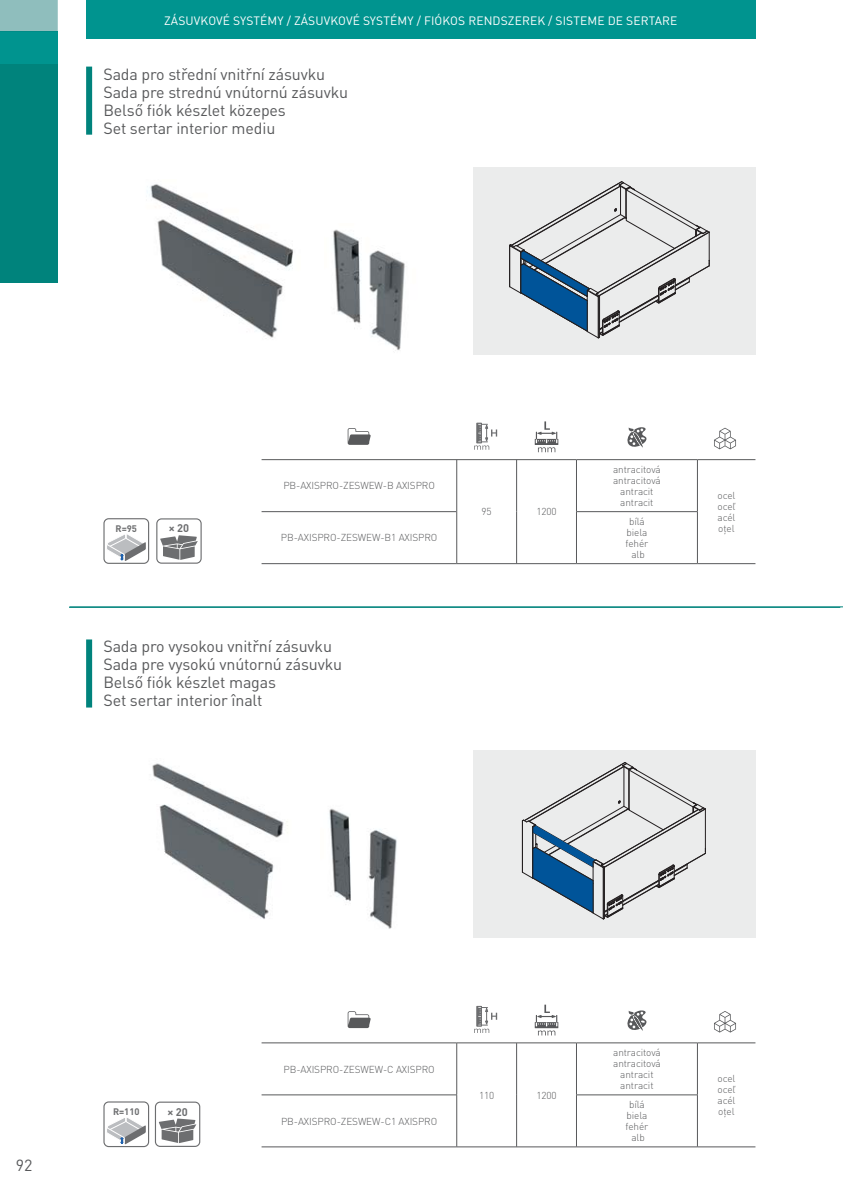
<style>
.page{position:relative;width:843px;height:1192px;background:#fff}
.page>*{position:absolute;margin:0;border:0;box-sizing:border-box;transform-origin:0 0}
.t1{font:16px/18px "DIN Pro";letter-spacing:-.01em;color:#58595b}
.t2{font:12px "DIN Pro";letter-spacing:.01em;color:#fff}
.t3{font:700 11px "DIN Pro";color:#6d6e70}
.t4{font:300 10px/11px "DIN Pro";letter-spacing:-.01em;color:#58595b;text-align:center}
.t5{font:700 9.4px "DIN Pro";color:#6d6e70}
</style>
<div class="page">
<div style="left:0;top:64px;width:58px;height:218px;background:#00837c"></div>
<div style="left:0;top:31px;width:58px;height:33px;background:#00948f"></div>
<div style="left:0;top:0;width:58px;height:31px;background:#8fbebd"></div>
<hr style="left:69px;top:607px;width:771px;height:1px;background:#00837c">
<div style="left:86px;top:0;width:669px;height:38px;background:#00948f"></div>
<div style="left:86px;top:67px;width:6px;height:68px;background:#00837c"></div>
<div style="left:86px;top:639px;width:6px;height:68px;background:#00837c"></div>
<hr style="left:69px;top:606px;width:774px;height:1px;background:#00837c">
<img style="left:152px;top:763px;width:136px;height:156px">
<svg style="left:155px;top:1101px;width:45px;height:45px"></svg>
<div style="left:473px;top:750px;width:282px;height:187px;background:#ebecec"></div>
<svg style="left:522px;top:762px;width:184px;height:157px"></svg>
<div style="left:103px;top:1101px;width:46px;height:46px;border:1px solid #6d6e70;border-radius:5px"></div>
<svg style="left:107px;top:1118px;width:39px;height:26px"></svg>
<div style="left:473px;top:167px;width:282px;height:188px;background:#ebecec"></div>
<img style="left:147px;top:184px;width:146px;height:154px">
<svg style="left:509px;top:181px;width:201px;height:157px"></svg>
<svg style="left:156px;top:518px;width:46px;height:45px"></svg>
<div style="left:103px;top:518px;width:46px;height:46px;border:1px solid #6d6e70;border-radius:5px"></div>
<svg style="left:107px;top:534px;width:39px;height:27px"></svg>
<img style="left:333px;top:229px;width:72px;height:122px">
<img style="left:329px;top:808px;width:68px;height:121px">
<hr style="left:261px;top:1042px;width:196px;height:1px;background:#58595b">
<hr style="left:261px;top:1094px;width:196px;height:1px;background:#58595b">
<hr style="left:261px;top:1146px;width:196px;height:1px;background:#58595b">
<hr style="left:456px;top:1043px;width:1px;height:51px;background:#58595b">
<hr style="left:456px;top:1095px;width:1px;height:51px;background:#58595b">
<hr style="left:457px;top:1042px;width:119px;height:1px;background:#58595b">
<hr style="left:457px;top:1146px;width:119px;height:1px;background:#58595b">
<hr style="left:516px;top:1043px;width:1px;height:51px;background:#58595b">
<hr style="left:576px;top:1042px;width:121px;height:1px;background:#58595b">
<hr style="left:576px;top:1043px;width:1px;height:51px;background:#58595b">
<hr style="left:516px;top:1094px;width:1px;height:52px;background:#58595b">
<hr style="left:697px;top:1042px;width:58px;height:1px;background:#58595b">
<hr style="left:697px;top:1043px;width:1px;height:51px;background:#58595b">
<hr style="left:697px;top:1146px;width:58px;height:1px;background:#58595b">
<hr style="left:576px;top:1094px;width:121px;height:1px;background:#58595b">
<hr style="left:576px;top:1095px;width:1px;height:51px;background:#58595b">
<hr style="left:697px;top:1095px;width:1px;height:51px;background:#58595b">
<hr style="left:576px;top:1146px;width:121px;height:1px;background:#58595b">
<svg style="left:347px;top:1011px;width:24px;height:17px"></svg>
<svg style="left:474px;top:1006px;width:23px;height:26px"></svg>
<svg style="left:534px;top:1004px;width:24px;height:31px"></svg>
<svg style="left:627px;top:1010px;width:19px;height:20px"></svg>
<svg style="left:714px;top:1011px;width:22px;height:21px"></svg>
<hr style="left:261px;top:459px;width:315px;height:1px;background:#58595b">
<hr style="left:457px;top:563px;width:119px;height:1px;background:#58595b">
<hr style="left:456px;top:460px;width:1px;height:51px;background:#58595b">
<hr style="left:516px;top:460px;width:1px;height:51px;background:#58595b">
<hr style="left:576px;top:459px;width:121px;height:1px;background:#58595b">
<hr style="left:576px;top:460px;width:1px;height:51px;background:#58595b">
<hr style="left:516px;top:511px;width:1px;height:52px;background:#58595b">
<hr style="left:697px;top:459px;width:58px;height:1px;background:#58595b">
<hr style="left:697px;top:460px;width:1px;height:51px;background:#58595b">
<hr style="left:697px;top:563px;width:58px;height:1px;background:#58595b">
<hr style="left:261px;top:511px;width:195px;height:1px;background:#58595b">
<hr style="left:261px;top:563px;width:196px;height:1px;background:#58595b">
<hr style="left:456px;top:511px;width:1px;height:52px;background:#58595b">
<hr style="left:576px;top:511px;width:121px;height:1px;background:#58595b">
<hr style="left:576px;top:512px;width:1px;height:51px;background:#58595b">
<hr style="left:697px;top:512px;width:1px;height:51px;background:#58595b">
<hr style="left:576px;top:563px;width:121px;height:1px;background:#58595b">
<svg style="left:347px;top:428px;width:24px;height:17px"></svg>
<svg style="left:474px;top:423px;width:23px;height:27px"></svg>
<svg style="left:534px;top:421px;width:24px;height:31px"></svg>
<svg style="left:627px;top:427px;width:19px;height:20px"></svg>
<svg style="left:714px;top:428px;width:22px;height:21px"></svg>
<p class="t2" style="left:164px;top:16px;width:514px">ZÁSUVKOVÉ SYSTÉMY / ZÁSUVKOVÉ SYSTÉMY / FIÓKOS RENDSZEREK / SISTEME DE SERTARE</p>
<h1 class="t1" style="left:103px;top:67px;width:246px">Sada pro střední vnitřní zásuvku<br>Sada pre strednú vnútornú zásuvku<br>Belső fiók készlet közepes<br>Set sertar interior mediu</h1>
<p class="t5" style="left:116px;top:525px;width:23px">R=95</p>
<p class="t3" style="left:169px;top:524px;width:22px">× 20</p>
<p class="t4" style="left:283px;top:481px;width:153px">PB-AXISPRO-ZESWEW-B AXISPRO</p>
<p class="t4" style="left:281px;top:533px;width:158px">PB-AXISPRO-ZESWEW-B1 AXISPRO</p>
<h1 class="t1" style="left:103px;top:639px;width:240px">Sada pro vysokou vnitřní zásuvku<br>Sada pre vysokú vnútornú zásuvku<br>Belső fiók készlet magas<br>Set sertar interior înalt</h1>
<p class="t4" style="left:481px;top:507px;width:12px">95</p>
<p class="t4" style="left:536px;top:507px;width:22px">1200</p>
<p class="t4" style="left:613px;top:465px;width:49px">antracitová antracitová antracit antracit</p>
<p class="t4" style="left:625px;top:517px;width:24px">bílá biela fehér alb</p>
<p class="t4" style="left:717px;top:491px;width:19px;text-align:justify">ocel oceľ acél oţel</p>
<h1 class="t1" style="left:16px;top:1158px;width:18px">92</h1>
<p class="t5" style="left:113px;top:1108px;width:28px">R=110</p>
<p class="t3" style="left:167px;top:1107px;width:22px">× 20</p>
<p class="t4" style="left:283px;top:1064px;width:153px">PB-AXISPRO-ZESWEW-C AXISPRO</p>
<p class="t4" style="left:281px;top:1116px;width:158px">PB-AXISPRO-ZESWEW-C1 AXISPRO</p>
<p class="t4" style="left:479px;top:1090px;width:17px">110</p>
<p class="t4" style="left:536px;top:1090px;width:22px">1200</p>
<p class="t4" style="left:613px;top:1048px;width:49px">antracitová antracitová antracit antracit</p>
<p class="t4" style="left:625px;top:1100px;width:24px">bílá biela fehér alb</p>
<p class="t4" style="left:717px;top:1074px;width:19px;text-align:justify">ocel oceľ acél oţel</p>
</div>
